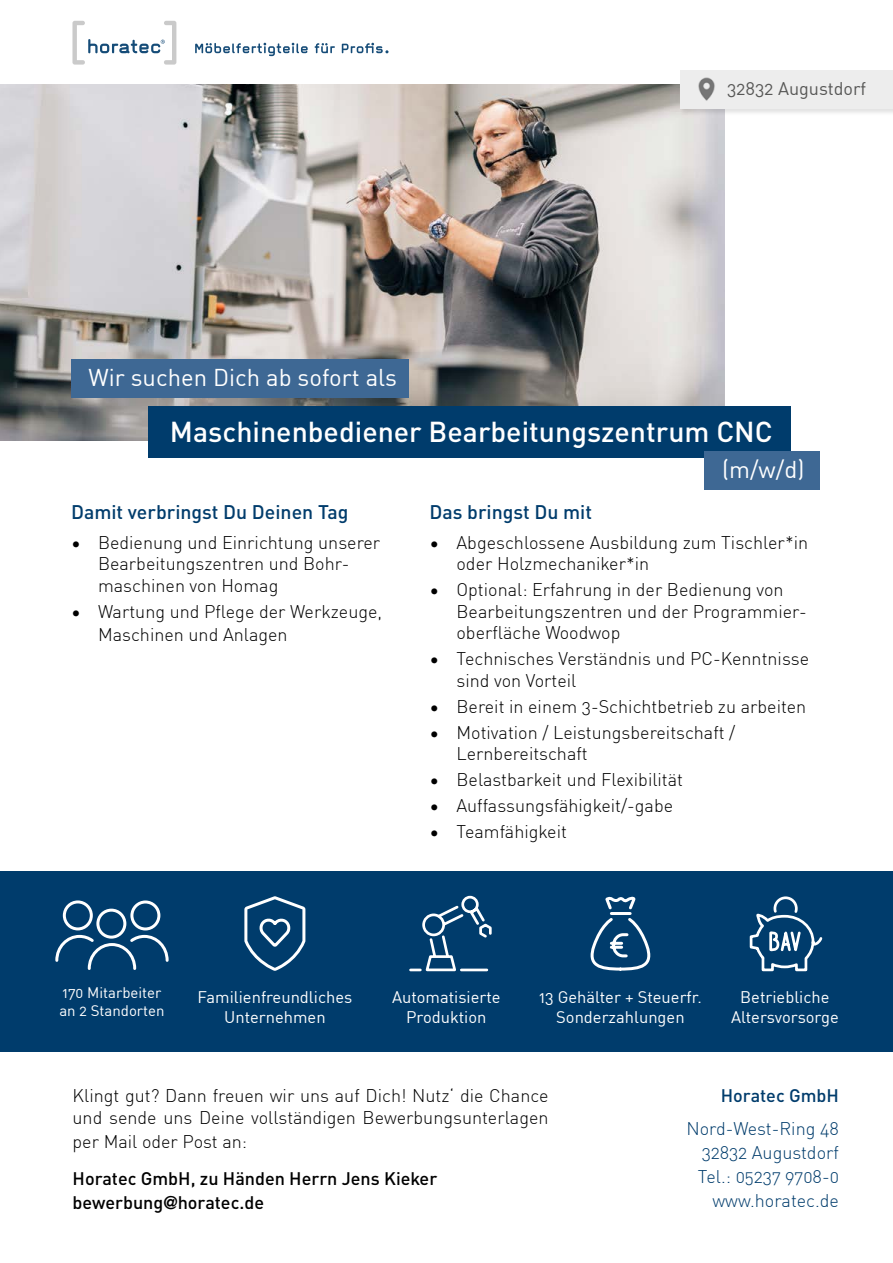
<style>
.page{position:relative;width:893px;height:1263px;background:#fff}
.page>*{position:absolute;margin:0;border:0;box-sizing:border-box;transform-origin:0 0}
.t1{font:500 28.5px "DIN Pro";color:#fff}
.t2{font:23.85px "DIN Pro";color:#fff}
.t3{font:500 19.5px "DIN Pro";color:#003c6c}
.t4{font:300 18px/21.6px "DIN Pro";color:#000}
.t5{font:300 18px/24px "DIN Pro";color:#003c6c;text-align:right}
.t6{font:500 18px/24px "DIN Pro";color:#000}
.t7{font:18px "DIN Pro";color:#575756}
.t8{font:500 18px "DIN Pro";color:#003c6c}
.t9{font:16.5px/19.8px "DIN Pro";color:#fff;text-align:center}
.t10{font:15px/18px "DIN Pro";color:#fff}
.s1{font-family:"Helvetica Neue LT Pro";font-weight:700}
</style>
<div class="page">
<img style="left:0;top:84px;width:724px;height:356px">
<svg style="left:72px;top:21px;width:104px;height:44px"></svg>
<svg style="left:195px;top:43px;width:193px;height:13px"></svg>
<div style="left:0;top:871px;width:893px;height:180px;background:#003c6c"></div>
<svg style="left:244px;top:896px;width:61px;height:75px"></svg>
<svg style="left:590px;top:896px;width:61px;height:75px"></svg>
<svg style="left:749px;top:896px;width:74px;height:76px"></svg>
<svg style="left:409px;top:895px;width:83px;height:77px"></svg>
<svg style="left:55px;top:900px;width:114px;height:70px"></svg>
<div style="left:149px;top:406px;width:642px;height:52px;background:#003c6c"></div>
<div style="left:71px;top:359px;width:337px;height:39px;background:#3e6894"></div>
<div style="left:680px;top:69px;width:213px;height:47px;background:#000;opacity:.12"></div>
<div style="left:681px;top:70px;width:212px;height:39px;background:#ededed"></div>
<img style="left:698px;top:77px;width:17px;height:24px">
<div style="left:705px;top:451px;width:115px;height:38px;background:#3e6894"></div>
<h2 class="t2" style="left:88px;top:360px;width:310px">Wir suchen Dich ab sofort als</h2>
<p class="t7" style="left:727px;top:74px;width:141px">32832 Augustdorf</p>
<h1 class="t1" style="left:170px;top:409px;width:604px">Maschinenbediener Bearbeitungszentrum CNC</h1>
<p class="t3" style="left:71px;top:496px;width:279px">Damit verbringst Du Deinen Tag</p>
<p class="t4" style="left:98px;top:530px;width:284px;text-indent:-27px">• Bedienung und Einrichtung unserer<br>Bearbeitungszentren und Bohr&shy;maschinen von Homag</p>
<p class="t4" style="left:98px;top:598px;width:286px;line-height:23.4px;text-indent:-27px">• Wartung und Pflege der Werkzeuge,<br>Maschinen und Anlagen</p>
<h2 class="t2" style="left:722px;top:451px;width:84px">(m/w/d)</h2>
<p class="t3" style="left:429px;top:496px;width:164px">Das bringst Du mit</p>
<p class="t4" style="left:456px;top:530px;width:353px;text-indent:-27px">• Abgeschlossene Ausbildung zum Tischler*in oder Holzmechaniker*in</p>
<p class="t4" style="left:456px;top:578px;width:349px;text-indent:-27px">• Optional: Erfahrung in der Bedienung von<br>Bearbeitungszentren und der Programmier&shy;oberfläche Woodwop</p>
<p class="t4" style="left:456px;top:647px;width:354px;text-indent:-27px">• Technisches Verständnis und PC-Kenntnisse sind von Vorteil</p>
<p class="t4" style="left:429px;top:694px;width:378px">• Bereit in einem 3-Schichtbetrieb zu arbeiten</p>
<p class="t4" style="left:456px;top:720px;width:280px;text-indent:-27px">• Motivation / Leistungsbereitschaft /<br>Lernbereitschaft</p>
<p class="t4" style="left:429px;top:767px;width:255px">• Belastbarkeit und Flexibilität</p>
<p class="t4" style="left:429px;top:793px;width:245px">• Auffassungsfähigkeit/-gabe</p>
<p class="t4" style="left:429px;top:819px;width:139px">• Teamfähigkeit</p>
<p class="t10" style="left:59px;top:983px;width:107px">170 Mitarbeiter an 2 Standorten</p>
<p class="t9" style="left:197px;top:986px;width:156px">Familienfreundliches<br>Unternehmen</p>
<p class="t9" style="left:731px;top:986px;width:109px">Betriebliche<br>Altersvorsorge</p>
<p class="t9" style="left:392px;top:986px;width:110px">Automatisierte<br>Produktion</p>
<p class="t9" style="left:539px;top:986px;width:164px">13 Gehälter + Steuerfr.<br>Sonderzahlungen</p>
<p class="t4" style="left:73px;top:1084px;width:477px">Klingt gut? Dann freuen wir uns auf Dich! Nutz‘ die Chance und sende uns Deine vollständigen Bewerbungsunterlagen</p>
<p class="t4" style="left:73px;top:1129px;width:176px">per Mail oder Post an:</p>
<p class="t6" style="left:73px;top:1165px;width:366px">Horatec GmbH, zu Händen Herrn Jens Kieker bewerbung<span class="s1">@</span>horatec.de</p>
<p class="t8" style="left:721px;top:1082px;width:120px">Horatec GmbH</p>
<p class="t5" style="left:686px;top:1115px;width:154px">Nord-West-Ring 48<br>32832 Augustdorf<br>Tel.: 05237 9708-0 www.horatec.de</p>
</div>
